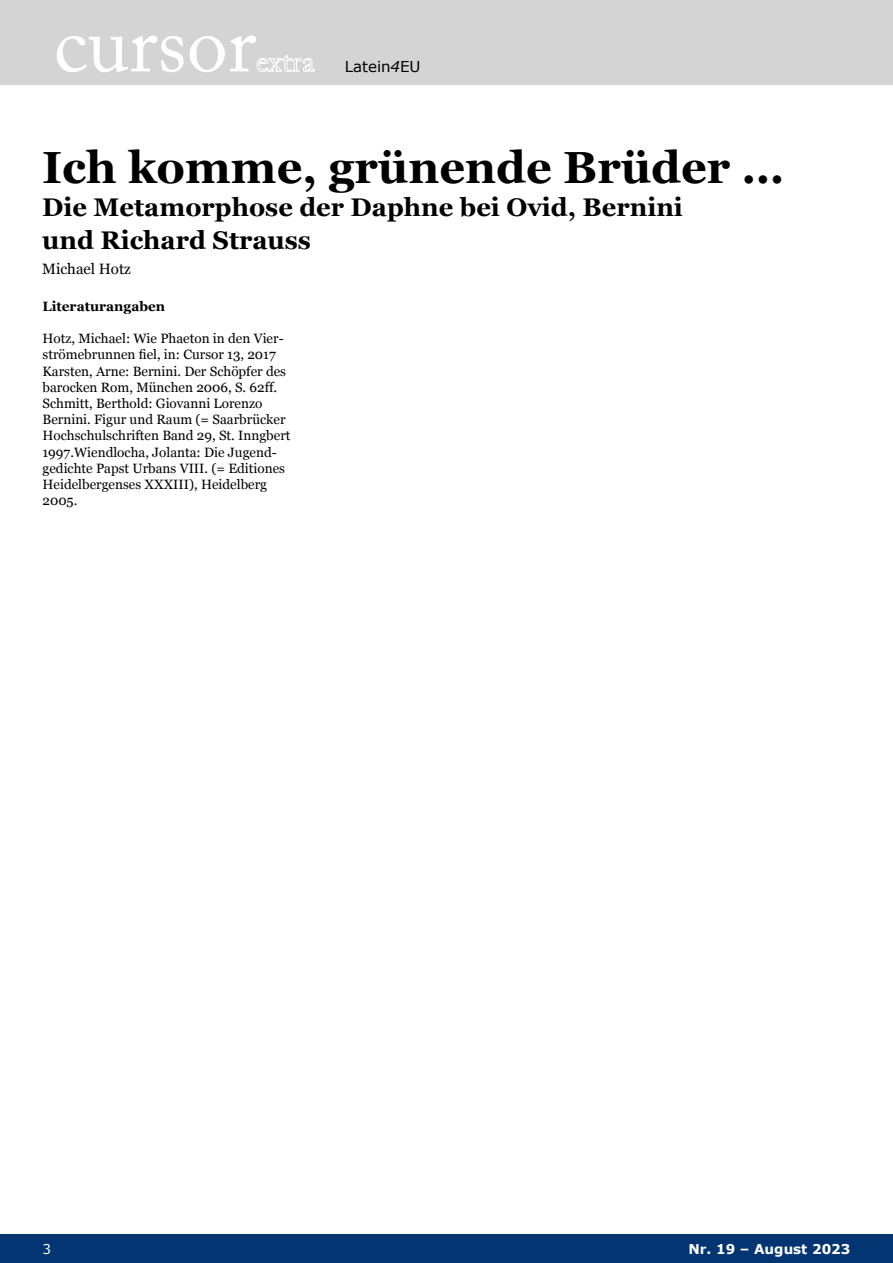
<style>
.page{position:relative;width:893px;height:1263px;background:#fff}
.page>*{position:absolute;margin:0;border:0;box-sizing:border-box;transform-origin:0 0}
.t1{font:82.5px "Adobe Caslon Pro";color:#fff}
.t2{font:700 45px "Georgia";color:#000}
.t3{font:700 25.5px/33px "Georgia";color:#000}
.t4{font:15px "Verdana";color:#000}
.t5{font:15px "Georgia";color:#000}
.t6{font:13.5px/16.2px "Georgia";color:#000}
.t7{font:700 13.5px "Verdana";color:#fff}
.t8{font:700 13.5px "Georgia";color:#000}
.t9{font:13.5px "Verdana";color:#fff}
.s1{font-family:"Adobe Caslon Pro";font-size:30px;color:#fff}
.s2{font-style:italic}
</style>
<div class="page">
<div style="left:0;top:1234px;width:893px;height:29px;background:#033572"></div>
<div style="left:0;top:0;width:893px;height:85px;background:#d4d4d4"></div>
<h1 class="t1" style="left:54px;top:-5px;width:204px">cursor</h1>
<p class="t4" style="left:256px;top:57px;width:166px"><span class="s1">extra</span> Latein<span class="s2">4</span>EU</p>
<h2 class="t2" style="left:42px;top:133px;width:743px">Ich komme, grünende Brüder …</h2>
<h3 class="t3" style="left:42px;top:189px;width:642px">Die Metamorphose der Daphne bei Ovid, Bernini und Richard Strauss</h3>
<p class="t5" style="left:42px;top:258px;width:90px">Michael Hotz</p>
<p class="t8" style="left:43px;top:296px;width:124px">Literaturangaben</p>
<p class="t6" style="left:43px;top:330px;width:250px">Hotz, Michael: Wie Phaeton in den Vier&shy;strömebrunnen fiel, in: Cursor 13, 2017<br>Karsten, Arne: Bernini. Der Schöpfer des barocken Rom, München 2006, S. 62ff.<br>Schmitt, Berthold: Giovanni Lorenzo Bernini. Figur und Raum (= Saarbrücker Hochschulschriften Band 29, St. Inngbert 1997.Wiendlocha, Jolanta: Die Jugend&shy;gedichte Papst Urbans VIII. (= Editiones Heidelbergenses XXXIII), Heidelberg 2005.</p>
<p class="t9" style="left:43px;top:1240px;width:10px">3</p>
<p class="t7" style="left:688px;top:1240px;width:163px">Nr. 19 – August 2023</p>
</div>
